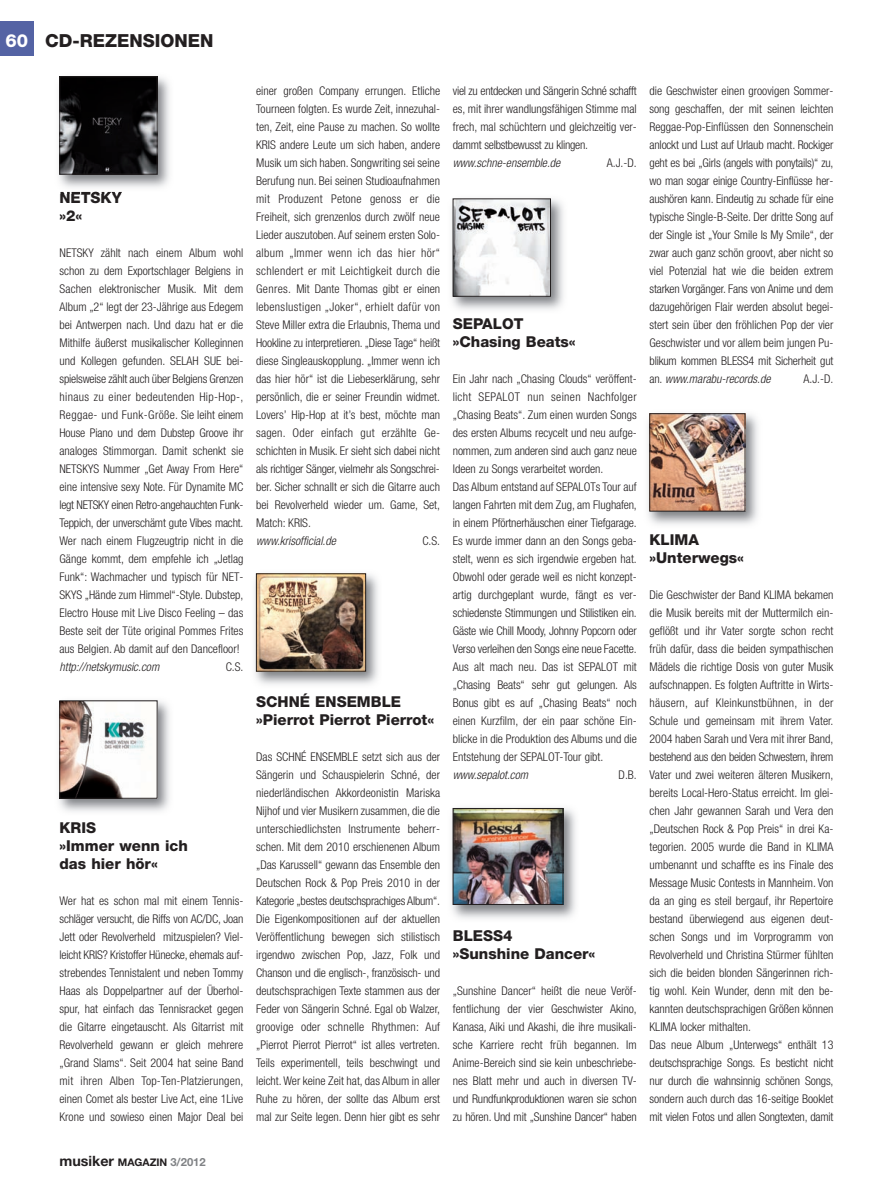
<style>
.page{position:relative;width:893px;height:1191px;background:#fff}
.page>*{position:absolute;margin:0;border:0;box-sizing:border-box;transform-origin:0 0}
.t1{font:800 18px "Helvetica Neue";color:#231f20}
.t2{font:800 15px/18px "Helvetica Neue";color:#231f20}
.t3{font:700 14.25px "Helvetica Neue";color:#231f20}
.t4{font:300 condensed 12px/18px "Helvetica Neue";color:#231f20}
.s1{color:#fff}
.s2{font-style:italic}
.s3{font-size:10.5px}
.s4{font-size:11.25px;color:#808285}
</style>
<div class="page">
<div style="left:0;top:21px;width:34px;height:34px;background:#5463a4"></div>
<img style="left:58px;top:76px;width:112px;height:116px">
<img style="left:60px;top:192px;width:62px;height:2px">
<img style="left:62px;top:79px;width:93px;height:93px">
<div style="left:60px;top:77px;width:97px;height:97px;border:1px solid #231f20"></div>
<img style="left:647px;top:413px;width:111px;height:112px">
<img style="left:651px;top:415px;width:92px;height:94px">
<div style="left:649px;top:413px;width:96px;height:98px;border:1px solid #231f20"></div>
<img style="left:254px;top:573px;width:124px;height:112px">
<img style="left:258px;top:575px;width:106px;height:94px">
<div style="left:256px;top:573px;width:110px;height:98px;border:1px solid #231f20"></div>
<img style="left:451px;top:198px;width:113px;height:112px">
<img style="left:455px;top:201px;width:94px;height:93px">
<div style="left:453px;top:199px;width:98px;height:97px;border:1px solid #231f20"></div>
<img style="left:58px;top:700px;width:112px;height:112px">
<img style="left:62px;top:702px;width:93px;height:94px">
<div style="left:60px;top:700px;width:97px;height:98px;border:1px solid #231f20"></div>
<img style="left:451px;top:807px;width:125px;height:112px">
<img style="left:455px;top:810px;width:106px;height:92px">
<div style="left:453px;top:808px;width:110px;height:96px;border:1px solid #231f20"></div>
<p class="t1" style="left:6px;top:34px;width:210px"><span class="s1">60</span> CD-REZENSIONEN</p>
<p class="t2" style="left:60px;top:190px;width:64px">NETSKY »2«</p>
<p class="t4" style="left:60px;top:244px;width:185px">NETSKY zählt nach einem Album wohl schon zu dem Exportschlager Belgiens in Sachen elektronischer Musik. Mit dem Album „2“ legt der 23-Jährige aus Edegem bei Antwerpen nach. Und dazu hat er die Mithilfe äußerst musikalischer Kolleginnen und Kollegen gefunden. SELAH SUE bei&shy;spielsweise zählt auch über Belgiens Grenzen hinaus zu einer bedeutenden Hip-Hop-, Reggae- und Funk-Größe. Sie leiht einem House Piano und dem Dubstep Groove ihr analoges Stimmorgan. Damit schenkt sie NETSKYS Nummer „Get Away From Here“ eine intensive sexy Note. Für Dynamite MC legt NETSKY einen Retro-angehauchten Funk-Teppich, der unverschämt gute Vibes macht.<br>Wer nach einem Flugzeugtrip nicht in die Gänge kommt, dem empfehle ich „Jetlag Funk“: Wachmacher und typisch für NET-SKYS „Hände zum Himmel“-Style. Dub step, Electro House mit Live Disco Feeling – das Beste seit der Tüte original Pommes Frites aus Belgien. Ab damit auf den Dance floor! <span class="s2">http://netskymusic.com</span></p>
<p class="t4" style="left:226px;top:658px;width:19px">C.S.</p>
<p class="t2" style="left:60px;top:820px;width:130px">KRIS<br>»Immer wenn ich das hier hör«</p>
<p class="t4" style="left:60px;top:892px;width:185px;text-align:justify">Wer hat es schon mal mit einem Tennis - schläger versucht, die Riffs von AC/DC, Joan Jett oder Revolverheld mitzuspielen? Viel - leicht KRIS? Kristoffer Hünecke, ehemals auf - strebendes Tennistalent und neben Tommy Haas als Doppelpartner auf der Überhol&shy;spur, hat einfach das Tennisracket gegen die Gitarre eingetauscht. Als Gitarrist mit Revolverheld gewann er gleich mehrere „Grand Slams“. Seit 2004 hat seine Band mit ihren Alben Top-Ten-Platzierungen, einen Comet als bester Live Act, eine 1Live Krone und sowieso einen Major Deal bei</p>
<p class="t4" style="left:256px;top:82px;width:185px">einer großen Company errungen. Etliche Tourneen folgten. Es wurde Zeit, innezuhal&shy;ten, Zeit, eine Pause zu machen. So wollte KRIS andere Leute um sich haben, andere Musik um sich haben. Songwriting sei seine Berufung nun. Bei seinen Studioauf nah men mit Produzent Petone genoss er die Freiheit, sich grenzenlos durch zwölf neue Lieder auszutoben. Auf seinem ersten Solo&shy;album „Immer wenn ich das hier hör“ schlendert er mit Leichtigkeit durch die Genres. Mit Dante Thomas gibt er einen lebenslustigen „Joker“, erhielt dafür von Steve Miller extra die Erlaubnis, Thema und Hookline zu interpretieren. „Diese Tage“ heißt diese Singleauskopplung. „Immer wenn ich das hier hör“ ist die Liebeserklärung, sehr persönlich, die er seiner Freundin widmet.<br>Lovers’ Hip-Hop at it’s best, möchte man sagen. Oder einfach gut erzählte Ge - schichten in Musik. Er sieht sich dabei nicht als richtiger Sänger, vielmehr als Song schrei&shy;ber. Sicher schnallt er sich die Gitarre auch bei Revolverheld wieder um. Game, Set, Match: KRIS.<br><span class="s2">www.krisofficial.de</span></p>
<p class="t4" style="left:422px;top:532px;width:19px">C.S.</p>
<p class="t2" style="left:256px;top:694px;width:179px">SCHNÉ ENSEMBLE »Pierrot Pierrot Pierrot«</p>
<p class="t4" style="left:256px;top:748px;width:185px;text-align:justify">Das SCHNÉ ENSEMBLE setzt sich aus der Sängerin und Schauspielerin Schné, der niederländischen Akkordeonistin Mariska Nijhof und vier Musikern zusammen, die die unterschiedlichsten Instrumente beherr&shy;schen. Mit dem 2010 erschienenen Album „Das Karussell“ gewann das Ensemble den Deutschen Rock &amp; Pop Preis 2010 in der Kategorie „bestes deutschsprachiges Album“.<br>Die Eigenkompositionen auf der aktuellen Veröffentlichung bewegen sich stilistisch irgendwo zwischen Pop, Jazz, Folk und Chanson und die englisch-, französisch- und deutschsprachigen Texte stammen aus der Feder von Sängerin Schné. Egal ob Walzer, groovige oder schnelle Rhythmen: Auf „Pierrot Pierrot Pierrot“ ist alles vertreten.<br>Teils experimentell, teils beschwingt und leicht. Wer keine Zeit hat, das Album in aller Ruhe zu hören, der sollte das Album erst mal zur Seite legen. Denn hier gibt es sehr</p>
<p class="t4" style="left:453px;top:82px;width:185px">viel zu entdecken und Sängerin Schné schafft es, mit ihrer wandlungsfähigen Stimme mal frech, mal schüchtern und gleich zeitig ver&shy;dammt selbstbewusst zu klingen. <span class="s2">www.schne-ensemble.de</span></p>
<p class="t4" style="left:607px;top:154px;width:31px">A.J.-D.</p>
<p class="t2" style="left:453px;top:316px;width:124px">SEPALOT »Chasing Beats«</p>
<p class="t4" style="left:453px;top:370px;width:185px">Ein Jahr nach „Chasing Clouds“ veröffent&shy;licht SEPALOT nun seinen Nachfolger „Chasing Beats“. Zum einen wurden Songs des ersten Albums recycelt und neu aufge&shy;nommen, zum anderen sind auch ganz neue Ideen zu Songs verarbeitet worden.<br>Das Album entstand auf SEPALOTs Tour auf langen Fahrten mit dem Zug, am Flug hafen, in einem Pförtnerhäuschen einer Tiefgarage.<br>Es wurde immer dann an den Songs geba&shy;stelt, wenn es sich irgendwie ergeben hat.<br>Obwohl oder gerade weil es nicht konzept&shy;artig durchgeplant wurde, fängt es ver&shy;schiedenste Stimmungen und Stilistiken ein.<br>Gäste wie Chill Moody, Johnny Popcorn oder Verso verleihen den Songs eine neue Facette.<br>Aus alt mach neu. Das ist SEPALOT mit „Chasing Beats“ sehr gut gelungen. Als Bonus gibt es auf „Chasing Beats“ noch einen Kurzfilm, der ein paar schöne Ein - blicke in die Produktion des Albums und die Entstehung der SEPALOT-Tour gibt. <span class="s2">www.sepalot.com</span></p>
<p class="t4" style="left:619px;top:766px;width:20px">D.B.</p>
<p class="t2" style="left:453px;top:928px;width:144px">BLESS4<br>»Sunshine Dancer«</p>
<p class="t4" style="left:453px;top:982px;width:185px;text-align:justify">„Sunshine Dancer“ heißt die neue Ver öf - fentlichung der vier Geschwister Akino, Kanasa, Aiki und Akashi, die ihre musikali&shy;sche Karriere recht früh begannen. Im Anime-Bereich sind sie kein unbeschriebe&shy;nes Blatt mehr und auch in diversen TV&shy;und Rundfunkproduktionen waren sie schon zu hören. Und mit „Sunshine Dancer“ haben</p>
<p class="t4" style="left:649px;top:82px;width:185px;text-align:justify">die Geschwister einen groovigen Sommer - song geschaffen, der mit seinen leichten Reggae-Pop-Einflüssen den Sonnen schein anlockt und Lust auf Urlaub macht. Rockiger geht es bei „Girls (angels with ponytails)“ zu, wo man sogar einige Country-Einflüsse her&shy;aushören kann. Eindeutig zu schade für eine typische Single-B-Seite. Der dritte Song auf der Single ist „Your Smile Is My Smile“, der zwar auch ganz schön groovt, aber nicht so viel Potenzial hat wie die beiden extrem starken Vorgänger. Fans von Anime und dem dazugehörigen Flair werden absolut begei&shy;stert sein über den fröhlichen Pop der vier Geschwister und vor allem beim jungen Pu - bli kum kommen BLESS4 mit Sicherheit gut a n . <span class="s2">www.marabu-records.de</span></p>
<p class="t4" style="left:803px;top:370px;width:31px">A.J.-D.</p>
<p class="t2" style="left:649px;top:532px;width:96px">KLIMA »Unterwegs«</p>
<p class="t4" style="left:649px;top:586px;width:185px">Die Geschwister der Band KLIMA bekamen die Musik bereits mit der Muttermilch ein&shy;geflößt und ihr Vater sorgte schon recht früh dafür, dass die beiden sympathischen Mädels die richtige Dosis von guter Musik aufschnappen. Es folgten Auftritte in Wirts - häusern, auf Kleinkunstbühnen, in der Schule und gemeinsam mit ihrem Vater.<br>2004 haben Sarah und Vera mit ihrer Band, bestehend aus den beiden Schwestern, ihrem Vater und zwei weiteren älteren Musikern, bereits Local-Hero-Status erreicht. Im glei&shy;chen Jahr gewannen Sarah und Vera den „Deutschen Rock &amp; Pop Preis“ in drei Ka - tegorien. 2005 wurde die Band in KLIMA um benannt und schaffte es ins Finale des Message Music Contests in Mannheim. Von da an ging es steil bergauf, ihr Repertoire bestand überwiegend aus eigenen deut&shy;schen Songs und im Vorprogramm von Revolverheld und Christina Stürmer fühlten sich die beiden blonden Sängerinnen rich&shy;tig wohl. Kein Wunder, denn mit den be - kannten deutschsprachigen Größen können KLIMA locker mithalten.<br>Das neue Album „Unterwegs“ enthält 13 deutschsprachige Songs. Es besticht nicht nur durch die wahnsinnig schönen Songs, sondern auch durch das 16-seitige Booklet mit vielen Fotos und allen Songtexten, damit</p>
<p class="t3" style="left:60px;top:1155px;width:148px">musiker <span class="s3">MAGAZIN</span> <span class="s4">3/2012</span></p>
</div>
